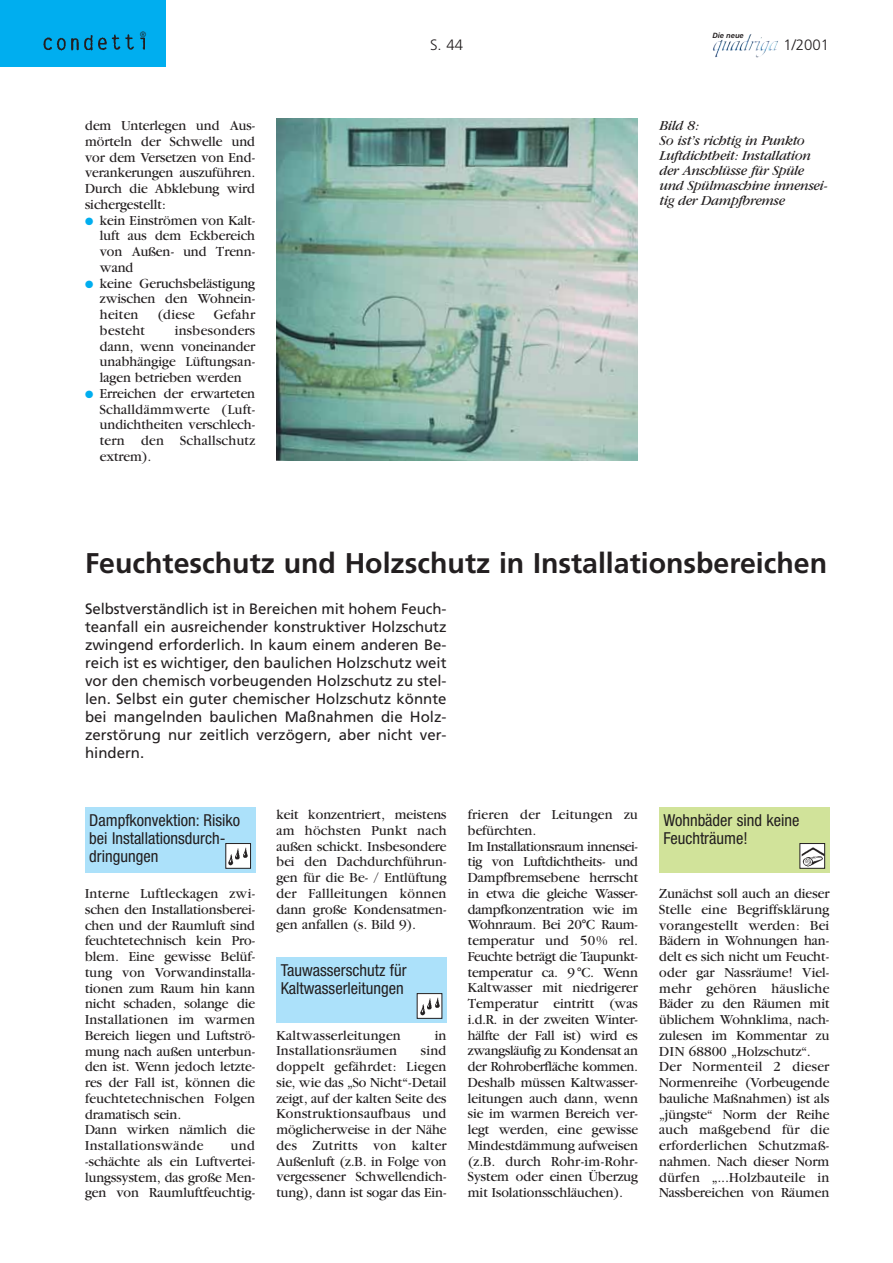
<style>
.page{position:relative;width:893px;height:1263px;background:#fff}
.page>*{position:absolute;margin:0;border:0;box-sizing:border-box;transform-origin:0 0}
.t1{font:700 28.5px "Frutiger";color:#231f20}
.t2{font:condensed 16.5px/18px "Helvetica Neue";color:#231f20}
.t3{font:15px/18px "Frutiger";color:#231f20;text-align:justify}
.t4{font:300 15px "Frutiger";color:#231f20}
.t5{font:12.75px/15.8px "Garamond ITCBQ";color:#231f20;text-align:justify}
.t6{font:italic 12.75px/15px "Garamond ITCBQ";color:#231f20}
.t7{font:12.75px "Garamond ITCBQ";letter-spacing:.025em;color:#231f20}
.t8{font:12.75px "Garamond ITCBQ";letter-spacing:.035em;color:#231f20}
.t9{font:italic 700 7.5px "Frutiger";color:#231f20}
.t10{font:7.5px "Helvetica Neue";color:#231f20}
.s1{color:#00aeef}
</style>
<div class="page">
<div style="left:0;top:1px;width:166px;height:66px;background:#00aeef"></div>
<img style="left:43px;top:34px;width:102px;height:17px">
<img style="left:739px;top:34px;width:13px;height:17px">
<img style="left:276px;top:118px;width:362px;height:342px">
<div style="left:659px;top:807px;width:170px;height:66px;background:#d1e39a"></div>
<img style="left:801px;top:845px;width:22px;height:22px">
<div style="left:799px;top:843px;width:26px;height:26px;border:1px solid #231f20"></div>
<div style="left:85px;top:807px;width:170px;height:66px;background:#ace1fa"></div>
<img style="left:227px;top:845px;width:22px;height:22px">
<div style="left:225px;top:843px;width:26px;height:26px;border:1px solid #231f20"></div>
<div style="left:276px;top:957px;width:170px;height:66px;background:#ace1fa"></div>
<img style="left:419px;top:995px;width:21px;height:22px">
<div style="left:417px;top:993px;width:25px;height:26px;border:1px solid #231f20"></div>
<p class="t10" style="left:140px;top:32px;width:7px">®</p>
<p class="t5" style="left:85px;top:119px;width:172px">dem Unterlegen und Aus&shy;mörteln der Schwelle und vor dem Versetzen von End&shy;verankerungen auszuführen.<br>Durch die Abklebung wird sichergestellt:</p>
<p class="t5" style="left:100px;top:214px;width:157px;text-indent:-15px"><span class="s1">●</span> kein Einströmen von Kalt&shy;luft aus dem Eckbereich von Außen- und Trenn&shy;wand</p>
<p class="t5" style="left:100px;top:277px;width:157px;text-indent:-15px"><span class="s1">●</span> keine Geruchsbelästigung zwischen den Wohnein&shy;heiten</p>
<p class="t5" style="left:157px;top:308px;width:39px">(diese</p>
<p class="t5" style="left:214px;top:308px;width:43px">Gefahr</p>
<p class="t5" style="left:100px;top:324px;width:157px;text-indent:75px">insbesonders dann, wenn voneinander unabhängige Lüftungsan&shy;lagen betrieben werden</p>
<p class="t5" style="left:100px;top:387px;width:157px;text-indent:-15px"><span class="s1">●</span> Erreichen der erwarteten Schalldämmwerte (Luft&shy;undichtheiten verschlech&shy;tern</p>
<p class="t8" style="left:100px;top:325px;width:46px">besteht</p>
<p class="t5" style="left:141px;top:434px;width:24px">den</p>
<p class="t7" style="left:180px;top:435px;width:76px">Schallschutz</p>
<p class="t5" style="left:100px;top:450px;width:53px">extrem).</p>
<p class="t9" style="left:712px;top:33px;width:33px">Die neue</p>
<p class="t4" style="left:430px;top:39px;width:34px">S. 44</p>
<p class="t4" style="left:783px;top:39px;width:47px">1/2001</p>
<p class="t6" style="left:659px;top:119px;width:170px">Bild 8:<br>So ist’s richtig in Punkto<br>Luftdichtheit: Installation der Anschlüsse für Spüle und Spülmaschine innensei&shy;tig der Dampfbremse</p>
<h1 class="t1" style="left:85px;top:552px;width:743px">Feuchteschutz und Holzschutz in Installationsbereichen</h1>
<p class="t3" style="left:85px;top:601px;width:363px">Selbstverständlich ist in Bereichen mit hohem Feuch&shy;teanfall ein ausreichender konstruktiver Holzschutz zwingend erforderlich. In kaum einem anderen Be&shy;reich ist es wichtiger, den baulichen Holzschutz weit vor den chemisch vorbeugenden Holzschutz zu stel&shy;len. Selbst ein guter chemischer Holzschutz könnte bei mangelnden baulichen Maßnahmen die Holz&shy;zerstörung nur zeitlich verzögern, aber nicht ver&shy;hindern.</p>
<p class="t2" style="left:89px;top:813px;width:152px">Dampfkonvektion: Risiko bei Installationsdurch&shy;dringungen</p>
<p class="t5" style="left:85px;top:887px;width:172px;text-align:left">Interne Luftleckagen zwi&shy;schen den Installationsberei&shy;chen und der Raumluft sind feuchtetechnisch kein Pro&shy;blem. Eine gewisse Belüf&shy;tung von Vorwandinstalla&shy;tionen zum Raum hin kann nicht schaden, solange die<br>Installationen im warmen<br>Bereich liegen und Luftströ&shy;mung nach außen unterbun&shy;den ist. Wenn jedoch letzte&shy;res der Fall ist, können die feuchtetechnischen Folgen dramatisch sein.<br>Dann wirken nämlich die<br>Installationswände</p>
<p class="t5" style="left:85px;top:1139px;width:172px;text-indent:146px">und -schächte als ein Luftvertei&shy;lungssystem, das große Men&shy;gen von Raumluftfeuchtig-</p>
<p class="t5" style="left:276px;top:808px;width:172px">keit konzentriert, meistens am höchsten Punkt nach außen schickt. Insbesondere bei den Dachdurchführun&shy;gen für die Be- / Entlüftung der Fallleitungen können dann große Kondensatmen&shy;gen anfallen (s. Bild 9).</p>
<p class="t2" style="left:281px;top:963px;width:127px">Tauwasserschutz für<br>Kaltwasserleitungen</p>
<p class="t7" style="left:276px;top:1030px;width:126px">Kaltwasserleitungen</p>
<p class="t5" style="left:435px;top:1028px;width:13px">in</p>
<p class="t7" style="left:276px;top:1045px;width:122px">Installationsräumen</p>
<p class="t5" style="left:276px;top:1044px;width:172px;text-indent:144px">sind doppelt gefährdet: Liegen sie, wie das „So Nicht“-Detail zeigt, auf der kalten Seite des Konstruktionsaufbaus und möglicherweise in der Nähe des Zutritts von kalter Außenluft (z.B. in Folge von vergessener Schwellendich&shy;tung), dann ist sogar das Ein-</p>
<p class="t5" style="left:468px;top:808px;width:172px;text-align:left">frieren der Leitungen zu befürchten.<br>Im Installationsraum innensei&shy;tig von Luftdichtheits- und<br>Dampfbremsebene herrscht in etwa die gleiche Wasser&shy;dampfkonzentration wie im<br>Wohnraum. Bei 20°C Raum&shy;temperatur und 50% rel.<br>Feuchte beträgt die Taupunkt&shy;temperatur ca. 9 °C. Wenn<br>Kaltwasser mit niedrigerer<br>Temperatur eintritt (was i.d.R. in der zweiten Winter&shy;hälfte der Fall ist) wird es zwangsläufig zu Kondensat an der Rohroberfläche kommen.<br>Deshalb müssen Kaltwasser&shy;leitungen auch dann, wenn sie im warmen Bereich ver&shy;legt werden, eine gewisse<br>Mindestdämmung aufweisen (z.B. durch Rohr-im-Rohr-<br>System oder einen Überzug mit Isolationsschläuchen).</p>
<p class="t2" style="left:663px;top:813px;width:138px">Wohnbäder sind keine<br>Feuchträume!</p>
<p class="t5" style="left:659px;top:887px;width:172px;text-align:left">Zunächst soll auch an dieser<br>Stelle eine Begriffsklärung vorangestellt werden: Bei<br>Bädern in Wohnungen han&shy;delt es sich nicht um Feucht&shy;oder gar Nassräume! Viel&shy;mehr gehören häusliche<br>Bäder zu den Räumen mit üblichem Wohnklima, nach&shy;zulesen im Kommentar zu<br>DIN 68800 „Holzschutz“.<br>Der Normenteil 2 dieser<br>Normenreihe (Vorbeugende bauliche Maßnahmen) ist als „jüngste“ Norm der Reihe auch maßgebend für die erforderlichen Schutzmaß&shy;nahmen. Nach dieser Norm dürfen „...Holzbauteile in<br>Nassbereichen von Räumen</p>
</div>
